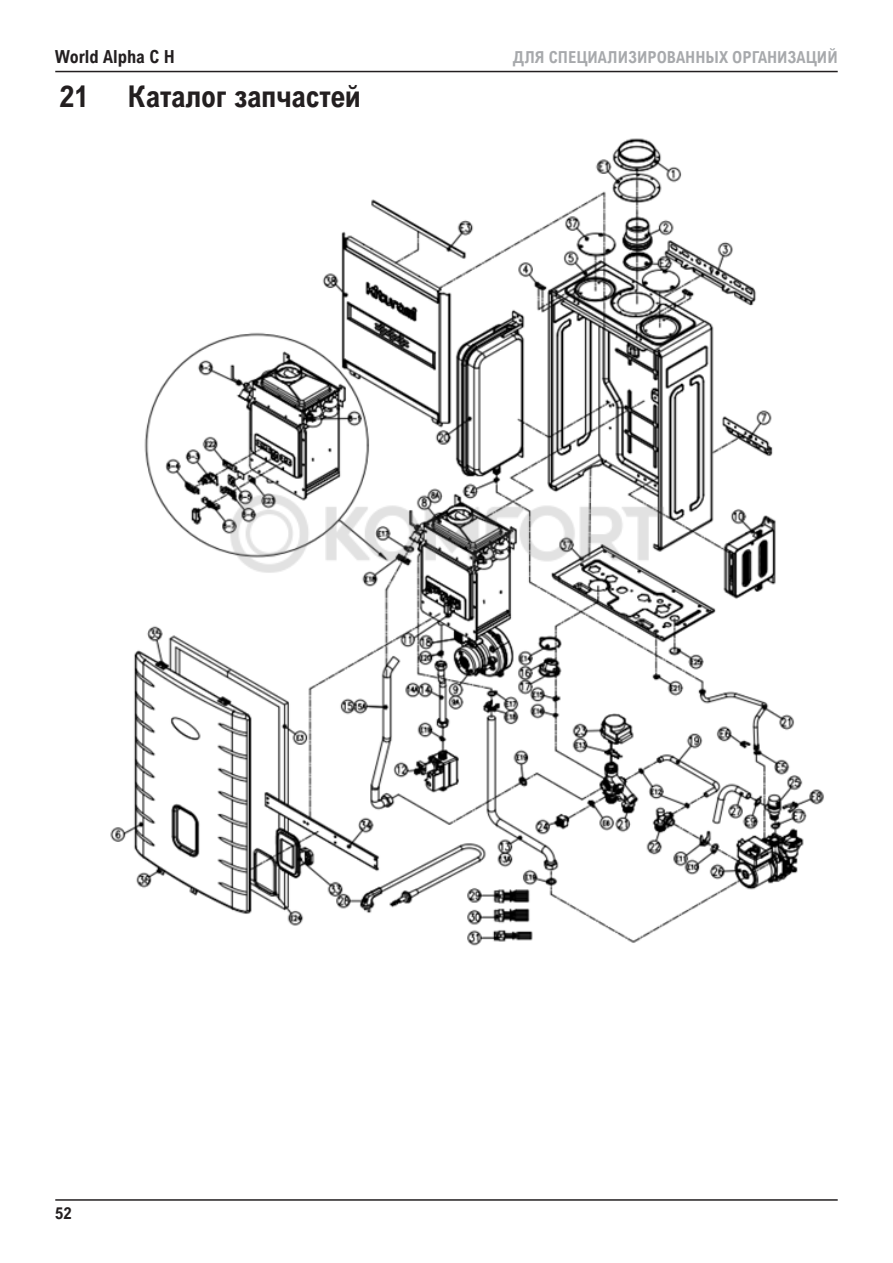
<style>
.page{position:relative;width:893px;height:1263px;background:#fff}
.page>*{position:absolute;margin:0;border:0;box-sizing:border-box;transform-origin:0 0}
.t1{font:700 30px "Arial Nova Cond";letter-spacing:-.015em;color:#231f20}
.t2{font:700 18px "Arial Nova Cond";color:#231f20}
.t3{font:700 16.5px "Arial Nova Cond";color:#a7a9ac}
.t4{font:700 16.5px "Arial Nova Cond";color:#231f20}
</style>
<div class="page">
<hr style="left:55px;top:71px;width:783px;height:1px;background:#231f20">
<hr style="left:55px;top:1199px;width:783px;height:2px;background:#231f20">
<img style="left:110px;top:138px;width:714px;height:808px">
<div style="left:164px;top:561px;width:187px;height:23px;background:#fff"></div>
<img style="left:223px;top:485px;width:447px;height:98px">
<p class="t2" style="left:55px;top:50px;width:121px">World Alpha C H</p>
<p class="t3" style="left:513px;top:47px;width:326px">ДЛЯ СПЕЦИАЛИЗИРОВАННЫХ ОРГАНИЗАЦИЙ</p>
<h1 class="t1" style="left:60px;top:85px;width:31px">21</h1>
<h1 class="t1" style="left:128px;top:77px;width:235px">Каталог запчастей</h1>
<p class="t4" style="left:55px;top:1207px;width:18px">52</p>
</div>
